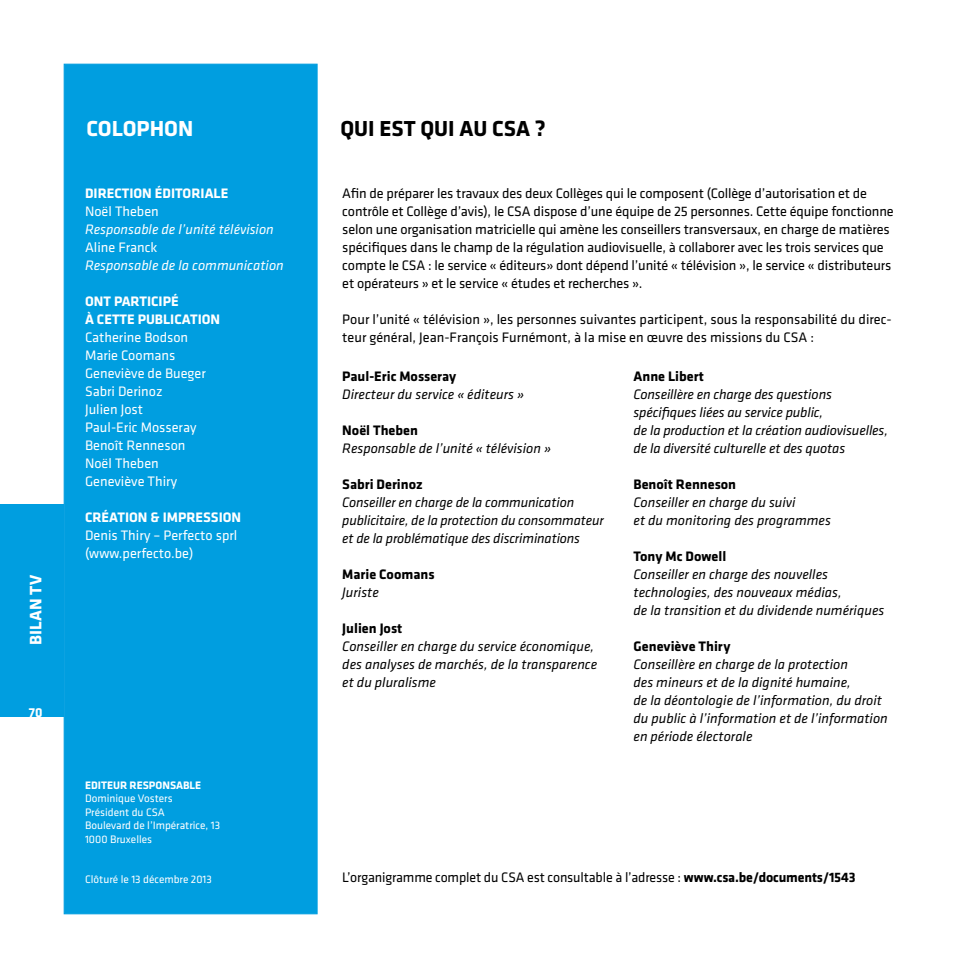
<style>
.page{position:relative;width:978px;height:978px;background:#fff}
.page>*{position:absolute;margin:0;border:0;box-sizing:border-box;transform-origin:0 0}
.t1{font:700 22.5px "Klavika";color:#000}
.t2{font:700 22.5px "Klavika";color:#fff}
.t3{font:700 17.25px "Klavika";color:#fff}
.t4{font:italic 14.25px/18px "Klavika";color:#000}
.t5{font:14.25px/18px "Klavika";letter-spacing:-.01em;color:#000}
.t6{font:14.25px/18px "Klavika";color:#fff}
.t7{font:700 14.25px "Klavika";color:#000}
.t8{font:700 14.25px/18px "Klavika";color:#fff}
.t9{font:italic 14.25px "Klavika";color:#fff}
.t10{font:700 13.5px "Klavika";color:#fff}
.t11{font:11.25px/13.5px "Klavika";color:#fff}
.t12{font:700 11.25px "Klavika";color:#fff}
.s1{font-weight:700}
</style>
<div class="page">
<div style="left:64px;top:64px;width:253px;height:850px;background:#009ee0;border:1px solid #009ee0"></div>
<div style="left:0;top:504px;width:64px;height:212px;background:#009ee0"></div>
<p class="t3" style="left:27px;top:645px;width:71px;rotate:-90deg">BILAN TV</p>
<p class="t10" style="left:29px;top:705px;width:15px">70</p>
<h1 class="t2" style="left:86px;top:116px;width:108px">COLOPHON</h1>
<h1 class="t1" style="left:340px;top:116px;width:207px">QUI EST QUI AU CSA ?</h1>
<p class="t8" style="left:85px;top:185px;width:145px">DIRECTION ÉDITORIALE</p>
<p class="t6" style="left:85px;top:203px;width:75px">Noël Theben</p>
<p class="t9" style="left:85px;top:222px;width:190px">Responsable de l’unité télévision</p>
<p class="t6" style="left:85px;top:239px;width:74px">Aline Franck</p>
<p class="t9" style="left:85px;top:258px;width:200px">Responsable de la communication</p>
<p class="t8" style="left:85px;top:293px;width:137px">ONT PARTICIPÉ<br>À CETTE PUBLICATION</p>
<p class="t6" style="left:85px;top:329px;width:122px">Catherine Bodson<br>Marie Coomans<br>Geneviève de Bueger<br>Sabri Derinoz<br>Julien Jost<br>Paul-Eric Mosseray<br>Benoît Renneson<br>Noël Theben<br>Geneviève Thiry</p>
<p class="t8" style="left:85px;top:509px;width:158px">CRÉATION &amp; IMPRESSION</p>
<p class="t6" style="left:85px;top:526px;width:154px">Denis Thiry – Perfecto sprl (www.perfecto.be)</p>
<p class="t12" style="left:85px;top:779px;width:118px">EDITEUR RESPONSABLE</p>
<p class="t11" style="left:85px;top:792px;width:137px">Dominique Vosters<br>Président du CSA<br>Boulevard de l’Impératrice, 13<br>1000 Bruxelles</p>
<p class="t11" style="left:85px;top:873px;width:128px">Clôturé le 13 décembre 2013</p>
<p class="t5" style="left:342px;top:185px;width:553px">Afin de préparer les travaux des deux Collèges qui le composent (Collège d’autorisation et de contrôle et Collège d’avis), le CSA dispose d’une équipe de 25 personnes. Cette équipe fonctionne selon une organisation matricielle qui amène les conseillers transversaux, en charge de matières spécifiques dans le champ de la régulation audiovisuelle, à collaborer avec les trois services que compte le CSA : le service « éditeurs» dont dépend l’unité « télévision », le service « distributeurs et opérateurs » et le service « études et recherches ».</p>
<p class="t5" style="left:342px;top:311px;width:551px">Pour l’unité « télévision », les personnes suivantes participent, sous la responsabilité du direc&shy;teur général, Jean-François Furnémont, à la mise en œuvre des missions du CSA :</p>
<p class="t7" style="left:342px;top:368px;width:116px">Paul-Eric Mosseray</p>
<p class="t4" style="left:342px;top:385px;width:183px">Directeur du service « éditeurs »</p>
<p class="t7" style="left:342px;top:422px;width:77px">Noël Theben</p>
<p class="t4" style="left:342px;top:439px;width:210px">Responsable de l’unité « télévision »</p>
<p class="t7" style="left:342px;top:476px;width:82px">Sabri Derinoz</p>
<p class="t4" style="left:342px;top:493px;width:263px">Conseiller en charge de la communication publicitaire, de la protection du consommateur et de la problématique des discriminations</p>
<p class="t7" style="left:342px;top:566px;width:94px">Marie Coomans</p>
<p class="t4" style="left:342px;top:583px;width:38px">Juriste</p>
<p class="t7" style="left:342px;top:620px;width:62px">Julien Jost</p>
<p class="t4" style="left:342px;top:637px;width:256px">Conseiller en charge du service économique, des analyses de marchés, de la transparence et du pluralisme</p>
<p class="t7" style="left:634px;top:368px;width:72px">Anne Libert</p>
<p class="t4" style="left:634px;top:385px;width:256px">Conseillère en charge des questions spécifiques liées au service public,<br>de la production et la création audiovisuelles, de la diversité culturelle et des quotas</p>
<p class="t7" style="left:634px;top:476px;width:104px">Benoît Renneson</p>
<p class="t4" style="left:634px;top:493px;width:199px">Conseiller en charge du suivi<br>et du monitoring des programmes</p>
<p class="t7" style="left:634px;top:548px;width:94px">Tony Mc Dowell</p>
<p class="t4" style="left:634px;top:565px;width:252px">Conseiller en charge des nouvelles technologies, des nouveaux médias,<br>de la transition et du dividende numériques</p>
<p class="t7" style="left:634px;top:638px;width:98px">Geneviève Thiry</p>
<p class="t4" style="left:634px;top:655px;width:256px">Conseillère en charge de la protection<br>des mineurs et de la dignité humaine,<br>de la déontologie de l’information, du droit du public à l’information et de l’information en période électorale</p>
<p class="t5" style="left:342px;top:869px;width:515px">L’organigramme complet du CSA est consultable à l’adresse : <span class="s1">www.csa.be/documents/1543</span></p>
</div>
